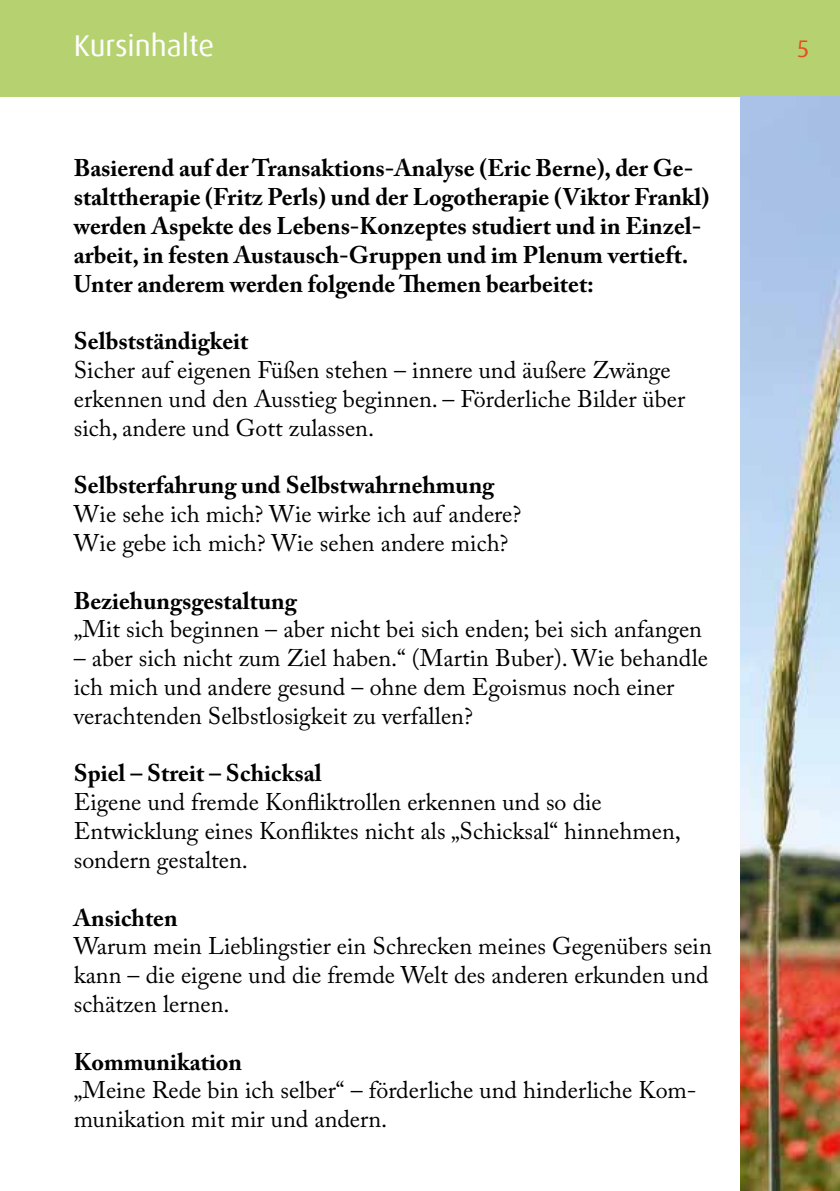
<style>
.page{position:relative;width:840px;height:1191px;background:#fff}
.page>*{position:absolute;margin:0;border:0;box-sizing:border-box;transform-origin:0 0}
.t1{font:30px "Dax";color:#fff}
.t2{font:24px/28.8px "Adobe Caslon Pro";color:#000}
.t3{font:700 24px/28.8px "Adobe Caslon Pro";color:#000}
.t4{font:24px "Dax";color:#e94c1b}
</style>
<div class="page">
<div style="left:0;top:0;width:839px;height:96px;background:#b6d270"></div>
<img style="left:740px;top:96px;width:99px;height:1095px">
<p class="t1" style="left:74px;top:29px;width:142px">Kursinhalte</p>
<p class="t4" style="left:796px;top:35px;width:14px">5</p>
<p class="t3" style="left:74px;top:154px;width:636px">Basierend auf der Transaktions-Analyse (Eric Berne), der Ge&shy;stalttherapie (Fritz Perls) und der Logotherapie (Viktor Frankl) werden Aspekte des Lebens-Konzeptes studiert und in Einzel&shy;arbeit, in festen Austausch-Gruppen und im Plenum vertieft.<br>Unter anderem werden folgende Themen bearbeitet:</p>
<p class="t3" style="left:74px;top:327px;width:176px">Selbstständigkeit</p>
<p class="t2" style="left:74px;top:355px;width:612px">Sicher auf eigenen Füßen stehen – innere und äußere Zwänge erkennen und den Ausstieg beginnen. – Förderliche Bilder über sich, andere und Gott zulassen.</p>
<p class="t3" style="left:74px;top:471px;width:422px">Selbsterfahrung und Selbstwahrnehmung</p>
<p class="t2" style="left:74px;top:499px;width:449px">Wie sehe ich mich? Wie wirke ich auf andere?<br>Wie gebe ich mich? Wie sehen andere mich?</p>
<p class="t3" style="left:74px;top:586px;width:224px">Beziehungsgestaltung</p>
<p class="t2" style="left:74px;top:615px;width:629px">„Mit sich beginnen – aber nicht bei sich enden; bei sich anfangen</p>
<p class="t2" style="left:74px;top:643px;width:635px">– aber sich nicht zum Ziel haben.“ (Martin Buber). Wie behandle ich mich und andere gesund – ohne dem Egoismus noch einer verachtenden Selbstlosigkeit zu verfallen?</p>
<p class="t3" style="left:74px;top:759px;width:249px">Spiel – Streit – Schicksal</p>
<p class="t2" style="left:74px;top:787px;width:608px">Eigene und fremde Konfliktrollen erkennen und so die<br>Entwicklung eines Konfliktes nicht als „Schicksal“ hinnehmen, sondern gestalten.</p>
<p class="t3" style="left:74px;top:903px;width:105px">Ansichten</p>
<p class="t2" style="left:74px;top:931px;width:639px">Warum mein Lieblingstier ein Schrecken meines Gegenübers sein kann – die eigene und die fremde Welt des anderen erkunden und schätzen lernen.</p>
<p class="t3" style="left:74px;top:1047px;width:170px">Kommunikation</p>
<p class="t2" style="left:74px;top:1075px;width:624px">„Meine Rede bin ich selber“ – förderliche und hinderliche Kom&shy;munikation mit mir und andern.</p>
</div>
